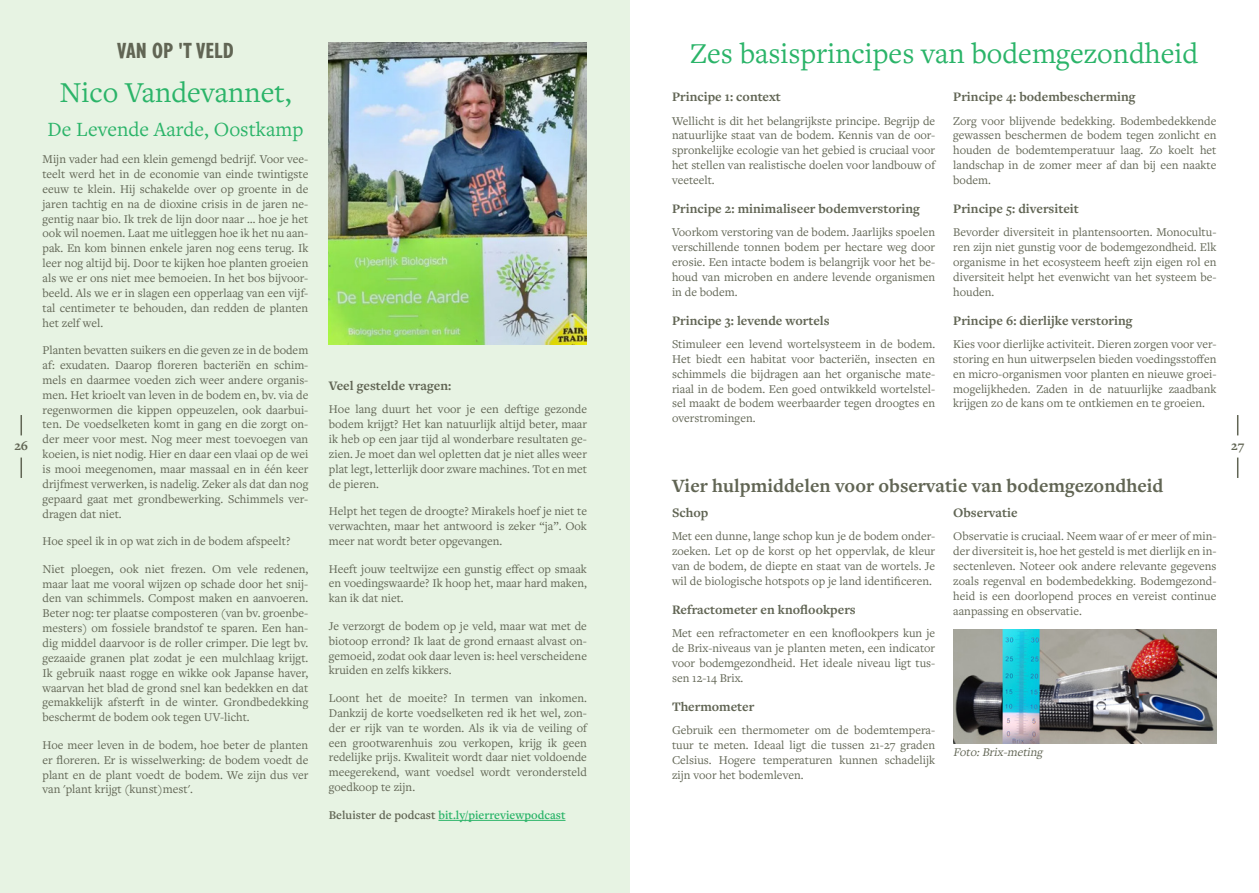
<style>
.page{position:relative;width:1259px;height:893px;background:#fff}
.page>*{position:absolute;margin:0;border:0;box-sizing:border-box;transform-origin:0 0}
.Titel_getuigenis{font:30px "Freight Text Pro";color:#2bb469}
.Titel_bovenaan_pagina{font:700 condensed 22.5px "Gill Sans Nova";color:#616554}
.Subtitel_getuigenis{font:21px "Freight Text Pro";color:#2bb469}
.Tussentitels_groot{font:700 19.5px "Freight Text Pro";color:#616554}
.Tussentitels{font:700 13.5px "Freight Text Pro";color:#616554}
.Broodtekst{font:12.3px/14.9px "Freight Text Pro";color:#616554;text-align:justify}
.Meer_info{font:600 12.3px "Freight Text Pro";color:#2bb469}
.Bijschrift_foto{font:italic 12.3px "Freight Text Pro";color:#616554}
.s1{color:#616554}
</style>
<div class="page">
<div style="left:0;top:0;width:629px;height:893px;background:#e7f3e3"></div>
<img style="left:329px;top:43px;width:257px;height:301px">
<hr style="left:438px;top:820px;width:127px;height:1px;background:#2bb469">
<img style="left:953px;top:629px;width:263px;height:114px">
<svg style="left:21px;top:415px;width:1px;height:20px"></svg>
<svg style="left:21px;top:458px;width:1px;height:20px"></svg>
<svg style="left:1237px;top:415px;width:1px;height:20px"></svg>
<svg style="left:1237px;top:458px;width:1px;height:20px"></svg>
<p class="Titel_bovenaan_pagina" style="left:117px;top:37px;width:118px">VAN OP 'T VELD</p>
<p class="Titel_getuigenis" style="left:59px;top:72px;width:234px">Nico Vandevannet,</p>
<p class="Subtitel_getuigenis" style="left:47px;top:115px;width:257px">De Levende Aarde, Oostkamp</p>
<p class="Broodtekst" style="left:43px;top:151px;width:267px">Mijn vader had een klein gemengd bedrijf. Voor vee&shy;teelt werd het in de economie van einde twintigste eeuw te klein. Hij schakelde over op groente in de jaren tachtig en na de dioxine crisis in de jaren ne&shy;gentig naar bio. Ik trek de lijn door naar … hoe je het ook wil noemen. Laat me uitleggen hoe ik het nu aan&shy;pak. En kom binnen enkele jaren nog eens terug. Ik leer nog altijd bij. Door te kijken hoe planten groeien als we er ons niet mee bemoeien. In het bos bijvoor&shy;beeld. Als we er in slagen een opperlaag van een vijf&shy;tal centimeter te behouden, dan redden de planten het zelf wel.</p>
<p class="Broodtekst" style="left:43px;top:342px;width:267px">Planten bevatten suikers en die geven ze in de bodem af: exudaten. Daarop floreren bacteriën en schim&shy;mels en daarmee voeden zich weer andere organis&shy;men. Het krioelt van leven in de bodem en, bv. via de regenwormen die kippen oppeuzelen, ook daarbui&shy;ten. De voedselketen komt in gang en die zorgt on&shy;der meer voor mest. Nog meer mest toevoegen van koeien, is niet nodig. Hier en daar een vlaai op de wei is mooi meegenomen, maar massaal en in één keer drijfmest verwerken, is nadelig. Zeker als dat dan nog gepaard gaat met grondbewerking. Schimmels ver&shy;dragen dat niet.</p>
<p class="Broodtekst" style="left:43px;top:533px;width:249px">Hoe speel ik in op wat zich in de bodem afspeelt?</p>
<p class="Broodtekst" style="left:43px;top:561px;width:267px">Niet ploegen, ook niet frezen. Om vele redenen, maar laat me vooral wijzen op schade door het snij&shy;den van schimmels. Compost maken en aanvoeren.<br>Beter nog: ter plaatse composteren (van bv. groenbe&shy;mesters) om fossiele brandstof te sparen. Een han&shy;dig middel daarvoor is de roller crimper. Die legt bv. gezaaide granen plat zodat je een mulchlaag krijgt.<br>Ik gebruik naast rogge en wikke ook Japanse haver, waarvan het blad de grond snel kan bedekken en dat gemakkelijk afsterft in de winter. Grondbedekking beschermt de bodem ook tegen UV-licht.</p>
<p class="Broodtekst" style="left:43px;top:737px;width:267px">Hoe meer leven in de bodem, hoe beter de planten er floreren. Er is wisselwerking: de bodem voedt de plant en de plant voedt de bodem. We zijn dus ver van 'plant krijgt (kunst)mest'.</p>
<p class="Titel_getuigenis" style="left:690px;top:34px;width:509px">Zes basisprincipes van bodemgezondheid</p>
<p class="Tussentitels" style="left:953px;top:88px;width:184px">Principe 4: bodembescherming</p>
<p class="Broodtekst" style="left:953px;top:113px;width:265px">Zorg voor blijvende bedekking. Bodembedekkende gewassen beschermen de bodem tegen zonlicht en houden de bodemtemperatuur laag. Zo koelt het landschap in de zomer meer af dan bij een naakte bodem.</p>
<p class="Tussentitels" style="left:953px;top:200px;width:127px">Principe 5: diversiteit</p>
<p class="Broodtekst" style="left:953px;top:225px;width:265px">Bevorder diversiteit in plantensoorten. Monocultu&shy;ren zijn niet gunstig voor de bodemgezondheid. Elk organisme in het ecosysteem heeft zijn eigen rol en diversiteit helpt het evenwicht van het systeem be&shy;houden.</p>
<p class="Tussentitels" style="left:953px;top:311px;width:181px">Principe 6: dierlijke verstoring</p>
<p class="Broodtekst" style="left:953px;top:336px;width:265px">Kies voor dierlijke activiteit. Dieren zorgen voor ver&shy;storing en hun uitwerpselen bieden voedingsstoffen en micro-organismen voor planten en nieuwe groei&shy;mogelijkheden. Zaden in de natuurlijke zaadbank krijgen zo de kans om te ontkiemen en te groeien.</p>
<p class="Tussentitels" style="left:672px;top:88px;width:110px">Principe 1: context</p>
<p class="Broodtekst" style="left:672px;top:113px;width:265px">Wellicht is dit het belangrijkste principe. Begrijp de natuurlijke staat van de bodem. Kennis van de oor&shy;spronkelijke ecologie van het gebied is cruciaal voor het stellen van realistische doelen voor landbouw of veeteelt.</p>
<p class="Tussentitels" style="left:672px;top:200px;width:249px">Principe 2: minimaliseer bodemverstoring</p>
<p class="Broodtekst" style="left:672px;top:225px;width:265px">Voorkom verstoring van de bodem. Jaarlijks spoelen verschillende tonnen bodem per hectare weg door erosie. Een intacte bodem is belangrijk voor het be&shy;houd van microben en andere levende organismen in de bodem.</p>
<p class="Tussentitels" style="left:672px;top:311px;width:159px">Principe 3: levende wortels</p>
<p class="Broodtekst" style="left:672px;top:336px;width:265px">Stimuleer een levend wortelsysteem in de bodem.<br>Het biedt een habitat voor bacteriën, insecten en schimmels die bijdragen aan het organische mate&shy;riaal in de bodem. Een goed ontwikkeld wortelstel&shy;sel maakt de bodem weerbaarder tegen droogtes en overstromingen.</p>
<p class="Tussentitels" style="left:329px;top:377px;width:124px">Veel gestelde vragen:</p>
<p class="Broodtekst" style="left:329px;top:402px;width:260px">Hoe lang duurt het voor je een deftige gezonde bodem krijgt? Het kan natuurlijk altijd beter, maar ik heb op een jaar tijd al wonderbare resultaten ge&shy;zien. Je moet dan wel opletten dat je niet alles weer plat legt, letterlijk door zware machines. Tot en met de pieren.</p>
<p class="Broodtekst" style="left:329px;top:503px;width:260px">Helpt het tegen de droogte? Mirakels hoef je niet te verwachten, maar het antwoord is zeker “ja”. Ook meer nat wordt beter opgevangen.</p>
<p class="Broodtekst" style="left:329px;top:561px;width:260px">Heeft jouw teeltwijze een gunstig effect op smaak en voedingswaarde? Ik hoop het, maar hard maken, kan ik dat niet.</p>
<p class="Broodtekst" style="left:329px;top:618px;width:260px">Je verzorgt de bodem op je veld, maar wat met de biotoop errond? Ik laat de grond ernaast alvast on&shy;gemoeid, zodat ook daar leven is: heel verscheidene kruiden en zelfs kikkers.</p>
<p class="Broodtekst" style="left:329px;top:690px;width:260px">Loont het de moeite? In termen van inkomen.<br>Dankzij de korte voedselketen red ik het wel, zon&shy;der er rijk van te worden. Als ik via de veiling of een grootwarenhuis zou verkopen, krijg ik geen redelijke prijs. Kwaliteit wordt daar niet voldoende meegerekend, want voedsel wordt verondersteld goedkoop te zijn.</p>
<p class="Meer_info" style="left:329px;top:807px;width:238px"><span class="s1">Beluister de podcast</span> bit.ly/pierreviewpodcast</p>
<p class="Tussentitels" style="left:14px;top:437px;width:15px">26</p>
<p class="Tussentitels" style="left:1231px;top:437px;width:15px">27</p>
<p class="Tussentitels_groot" style="left:672px;top:473px;width:493px">Vier hulpmiddelen voor observatie van bodemgezondheid</p>
<p class="Tussentitels" style="left:672px;top:504px;width:38px">Schop</p>
<p class="Broodtekst" style="left:672px;top:529px;width:265px">Met een dunne, lange schop kun je de bodem onder&shy;zoeken. Let op de korst op het oppervlak, de kleur van de bodem, de diepte en staat van de wortels. Je wil de biologische hotspots op je land identificeren.</p>
<p class="Tussentitels" style="left:672px;top:601px;width:185px">Refractometer en knoflookpers</p>
<p class="Broodtekst" style="left:672px;top:625px;width:265px">Met een refractometer en een knoflookpers kun je de Brix-niveaus van je planten meten, een indicator voor bodemgezondheid. Het ideale niveau ligt tus&shy;sen 12-14 Brix.</p>
<p class="Tussentitels" style="left:672px;top:697px;width:84px">Thermometer</p>
<p class="Broodtekst" style="left:672px;top:722px;width:265px">Gebruik een thermometer om de bodemtempera&shy;tuur te meten. Ideaal ligt die tussen 21-27 graden Celsius. Hogere temperaturen kunnen schadelijk zijn voor het bodemleven.</p>
<p class="Tussentitels" style="left:953px;top:504px;width:66px">Observatie</p>
<p class="Broodtekst" style="left:953px;top:529px;width:265px">Observatie is cruciaal. Neem waar of er meer of min&shy;der diversiteit is, hoe het gesteld is met dierlijk en in&shy;sectenleven. Noteer ook andere relevante gegevens zoals regenval en bodembedekking. Bodemgezond&shy;heid is een doorlopend proces en vereist continue aanpassing en observatie.</p>
<p class="Bijschrift_foto" style="left:953px;top:744px;width:94px">Foto:Brix-meting</p>
</div>
